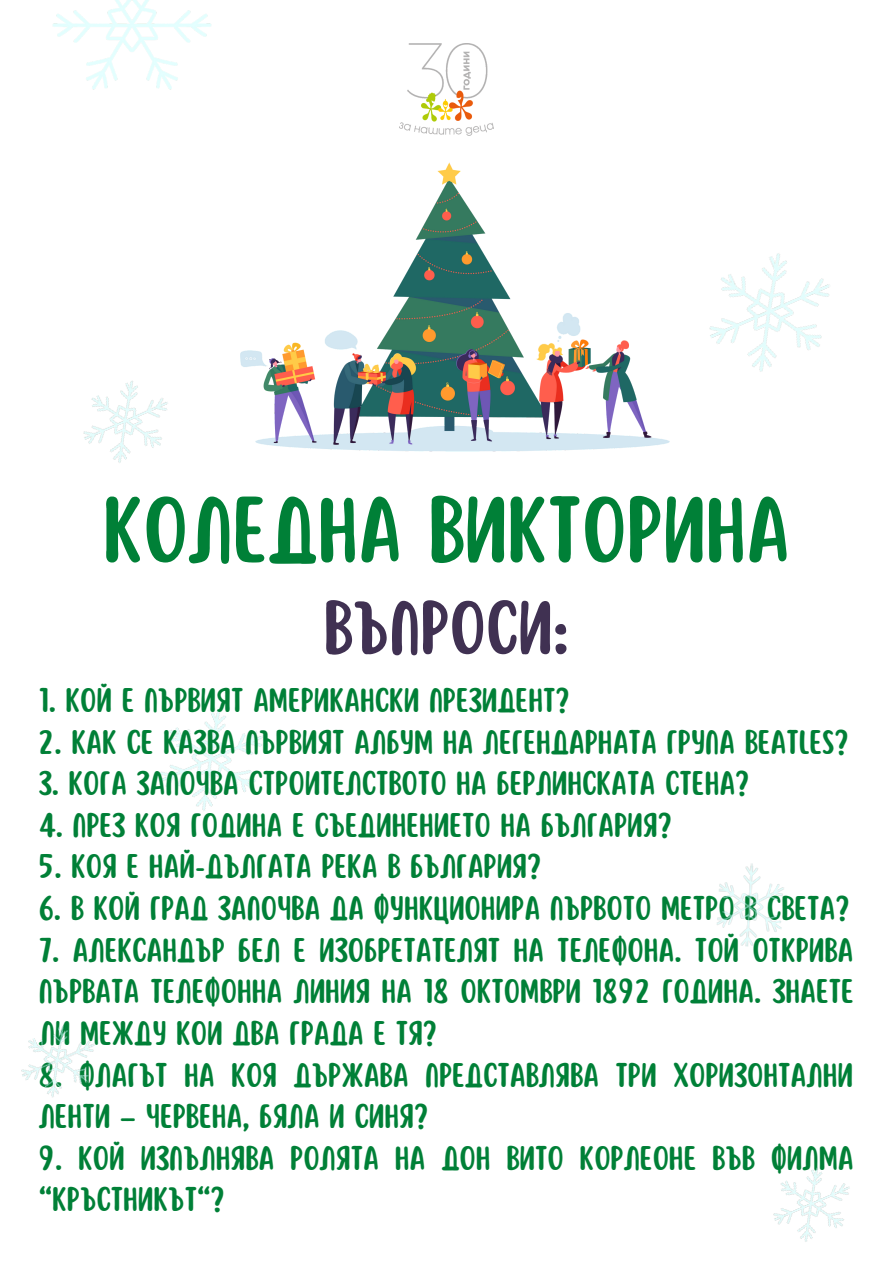
<style>
.page{position:relative;width:893px;height:1264px;background:#fff}
.page>*{position:absolute;margin:0;border:0;box-sizing:border-box;transform-origin:0 0}
.t1{font:82.5px "Scripter";color:#008037}
.t2{font:66.75px "Scripter";color:#403152}
.t3{font:30px/41.5px "Scripter";color:#008037}
</style>
<div class="page">
<img style="left:159px;top:709px;width:104px;height:102px">
<img style="left:399px;top:44px;width:94px;height:86px">
<img style="left:773px;top:1168px;width:77px;height:74px">
<img style="left:717px;top:863px;width:67px;height:84px">
<img style="left:21px;top:1025px;width:74px;height:73px">
<img style="left:52px;top:0;width:160px;height:89px">
<img style="left:715px;top:253px;width:115px;height:119px">
<img style="left:83px;top:381px;width:85px;height:82px">
<img style="left:240px;top:130px;width:475px;height:322px">
<h1 class="t1" style="left:103px;top:488px;width:688px">КОЛЕДНА ВИКТОРИНА</h1>
<h2 class="t2" style="left:323px;top:594px;width:247px">ВЪПРОСИ:</h2>
<p class="t3" style="left:39px;top:680px;width:532px">1. КОЙ Е ПЪРВИЯТ АМЕРИКАНСКИ ПРЕЗИДЕНТ?</p>
<p class="t3" style="left:39px;top:722px;width:811px">2. КАК СЕ КАЗВА ПЪРВИЯТ АЛБУМ НА ЛЕГЕНДАРНАТА ГРУПА BEATLES?</p>
<p class="t3" style="left:39px;top:764px;width:712px">3. КОГА ЗАПОЧВА СТРОИТЕЛСТВОТО НА БЕРЛИНСКАТА СТЕНА?</p>
<p class="t3" style="left:39px;top:805px;width:634px">4. ПРЕЗ КОЯ ГОДИНА Е СЪЕДИНЕНИЕТО НА БЪЛГАРИЯ?</p>
<p class="t3" style="left:39px;top:847px;width:504px">5. КОЯ Е НАЙ-ДЪЛГАТА РЕКА В БЪЛГАРИЯ?</p>
<p class="t3" style="left:39px;top:888px;width:812px">6. В КОЙ ГРАД ЗАПОЧВА ДА ФУНКЦИОНИРА ПЪРВОТО МЕТРО В СВЕТА?</p>
<p class="t3" style="left:39px;top:930px;width:816px;text-align:justify">7. АЛЕКСАНДЪР БЕЛ Е ИЗОБРЕТАТЕЛЯТ НА ТЕЛЕФОНА. ТОЙ ОТКРИВА ПЪРВАТА ТЕЛЕФОННА ЛИНИЯ НА 18 ОКТОМВРИ 1892 ГОДИНА. ЗНАЕТЕ ЛИ МЕЖДУ КОИ ДВА ГРАДА Е ТЯ?</p>
<p class="t3" style="left:39px;top:1055px;width:815px">8. ФЛАГЪТ НА КОЯ ДЪРЖАВА ПРЕДСТАВЛЯВА ТРИ ХОРИЗОНТАЛНИ<br>ЛЕНТИ – ЧЕРВЕНА, БЯЛА И СИНЯ?</p>
<p class="t3" style="left:39px;top:1138px;width:816px">9. КОЙ ИЗПЪЛНЯВА РОЛЯТА НА ДОН ВИТО КОРЛЕОНЕ ВЪВ ФИЛМА “KРЪСТНИКЪТ“?</p>
</div>
